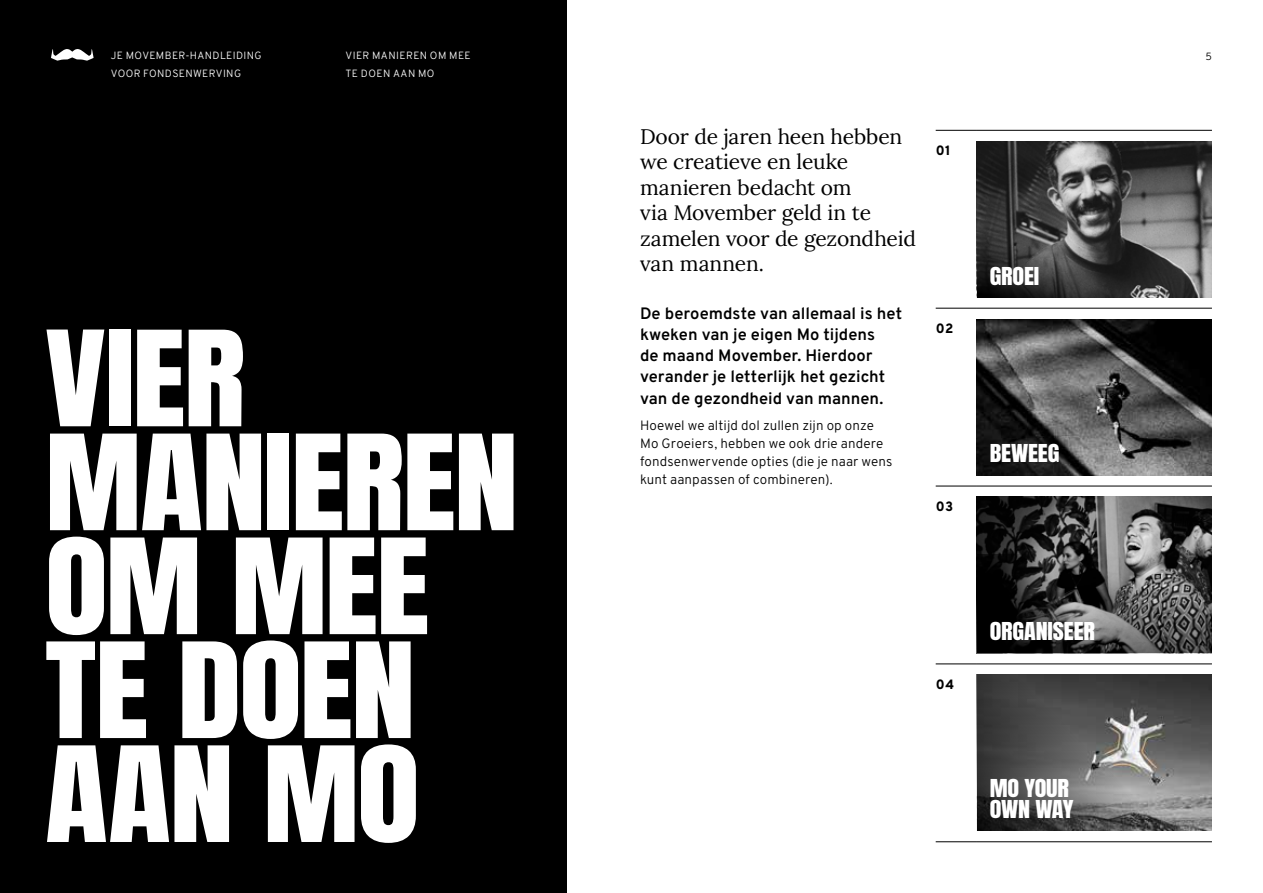
<style>
.page{position:relative;width:1263px;height:893px;background:#fff}
.page>*{position:absolute;margin:0;border:0;box-sizing:border-box;transform-origin:0 0}
.t1{font:112.5px/103.9px "Anton";letter-spacing:-.015em;color:#fff;scale:1.15 1}
.t2{font:21px/25.5px "Lora";letter-spacing:-.015em;color:#000}
.t3{font:21px/21px "Anton";letter-spacing:-.01em;color:#fff;scale:1.15 1}
.t4{font:600 16.5px/21px "Overpass";color:#000}
.t5{font:13.5px/18px "Overpass";letter-spacing:.01em;color:#000}
.t6{font:800 13.5px "Overpass";letter-spacing:.04em;color:#000}
.t7{font:10.5px/18px "Overpass";letter-spacing:.04em;color:#fff}
.t8{font:10.5px "Overpass";color:#000}
</style>
<div class="page">
<div style="left:0;top:0;width:566px;height:893px;background:#000"></div>
<svg style="left:51px;top:49px;width:43px;height:12px"></svg>
<hr style="left:936px;top:130px;width:41px;height:1px;background:#000">
<hr style="left:977px;top:130px;width:235px;height:1px;background:#000">
<hr style="left:936px;top:308px;width:41px;height:1px;background:#000">
<hr style="left:977px;top:308px;width:235px;height:1px;background:#000">
<hr style="left:936px;top:486px;width:41px;height:1px;background:#000">
<hr style="left:977px;top:486px;width:235px;height:1px;background:#000">
<hr style="left:936px;top:664px;width:41px;height:1px;background:#000">
<hr style="left:977px;top:664px;width:235px;height:1px;background:#000">
<hr style="left:936px;top:841px;width:41px;height:1px;background:#000">
<hr style="left:977px;top:841px;width:235px;height:1px;background:#000">
<img style="left:977px;top:141px;width:235px;height:156px">
<svg style="left:977px;top:220px;width:154px;height:77px;background:#3d3d3d"></svg>
<img style="left:977px;top:319px;width:235px;height:156px">
<img style="left:977px;top:497px;width:235px;height:156px">
<svg style="left:977px;top:555px;width:154px;height:98px;background:#323232"></svg>
<img style="left:977px;top:675px;width:235px;height:156px">
<p class="t7" style="left:111px;top:46px;width:152px">JE MOVEMBER-HANDLEIDING</p>
<p class="t8" style="left:1205px;top:48px;width:8px">5</p>
<p class="t7" style="left:111px;top:64px;width:132px">VOOR FONDSENWERVING</p>
<p class="t7" style="left:345px;top:46px;width:127px">VIER MANIEREN OM MEE<br>TE DOEN AAN MO</p>
<h1 class="t1" style="left:45px;top:335px;width:413px">VIER<br>MANIEREN<br>OM MEE<br>TE DOEN<br>AAN MO</h1>
<p class="t2" style="left:640px;top:122px;width:277px">Door de jaren heen hebben we creatieve en leuke manieren bedacht om<br>via Movember geld in te zamelen voor de gezondheid van mannen.</p>
<p class="t4" style="left:640px;top:303px;width:264px">De beroemdste van allemaal is het kweken van je eigen Mo tijdens<br>de maand Movember. Hierdoor verander je letterlijk het gezicht van de gezondheid van mannen.</p>
<p class="t5" style="left:640px;top:416px;width:254px">Hoewel we altijd dol zullen zijn op onze Mo Groeiers, hebben we ook drie andere fondsenwervende opties (die je naar wens kunt aanpassen of combineren).</p>
<p class="t6" style="left:936px;top:140px;width:17px">01</p>
<p class="t6" style="left:936px;top:318px;width:19px">02</p>
<p class="t6" style="left:936px;top:495px;width:19px">03</p>
<p class="t3" style="left:990px;top:267px;width:45px">GROEI</p>
<p class="t3" style="left:990px;top:445px;width:62px">BEWEEG</p>
<p class="t6" style="left:936px;top:673px;width:20px">04</p>
<p class="t3" style="left:990px;top:622px;width:93px">ORGANISEER</p>
<p class="t3" style="left:990px;top:779px;width:74px">MO YOUR<br>OWN WAY</p>
</div>
